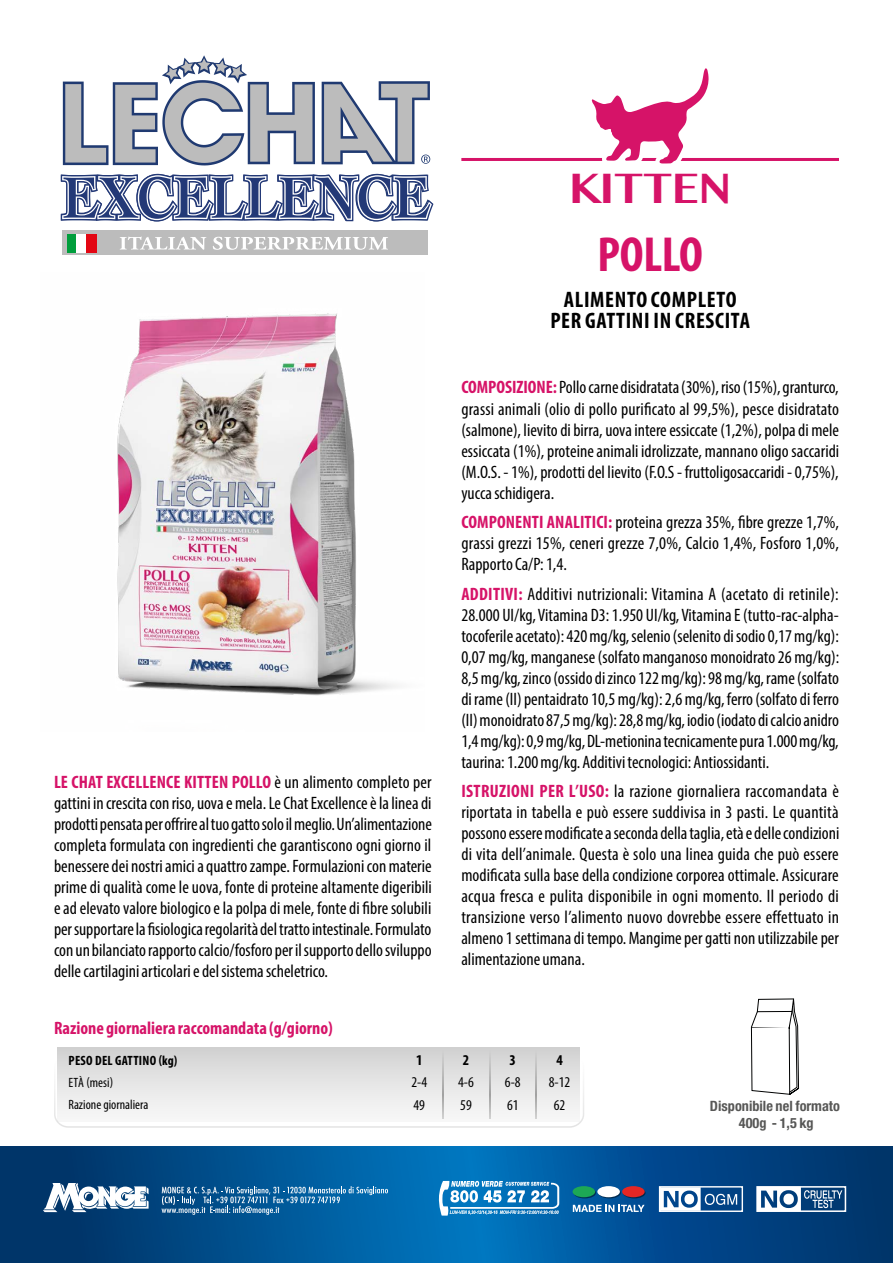
<style>
.page{position:relative;width:893px;height:1263px;background:#fff}
.page>*{position:absolute;margin:0;border:0;box-sizing:border-box;transform-origin:0 0}
.t1{font:700 49.5px "Khmer MN";letter-spacing:-.025em;color:#d61368}
.t2{font:700 condensed 49.5px "Myriad Pro";letter-spacing:-.005em;color:#d61368}
.t3{font:700 condensed 22.5px/21px "Myriad Pro";letter-spacing:.03em;color:#000;text-align:center}
.t4{font:condensed 18px/21px "Myriad Pro";color:#000;text-align:justify}
.t5{font:700 condensed 18px "Myriad Pro";color:#d61368}
.t6{font:condensed 15px "Myriad Pro";color:#000}
.t7{font:700 condensed 15px "Myriad Pro";color:#000}
.t8{font:700 condensed 14.25px/16.5px "Helvetica Neue";color:#575756;text-align:center}
.t9{font:condensed 13.5px "Myriad Pro";color:#000}
.t10{font:700 condensed 13.5px "Myriad Pro";letter-spacing:.02em;color:#000}
.s1{font-weight:700;color:#d61368}
</style>
<div class="page">
<svg style="left:0;top:1146px;width:893px;height:117px"></svg>
<svg style="left:162px;top:1186px;width:226px;height:29px"></svg>
<svg style="left:43px;top:1183px;width:106px;height:29px"></svg>
<div style="left:756px;top:1186px;width:90px;height:26px;border:2px solid #fff"></div>
<svg style="left:757px;top:1187px;width:85px;height:24px"></svg>
<svg style="left:573px;top:1187px;width:23px;height:11px"></svg>
<svg style="left:598px;top:1187px;width:23px;height:11px"></svg>
<svg style="left:623px;top:1187px;width:23px;height:11px"></svg>
<div style="left:573px;top:1186px;width:22px;height:11px;background:#1da855;border-radius:50%"></div>
<div style="left:597px;top:1186px;width:23px;height:11px;background:#fff;border-radius:50%"></div>
<div style="left:622px;top:1186px;width:23px;height:11px;background:#e52724;border-radius:50%"></div>
<svg style="left:573px;top:1205px;width:72px;height:7px"></svg>
<div style="left:659px;top:1186px;width:84px;height:26px;border:1px solid #fff"></div>
<svg style="left:660px;top:1187px;width:77px;height:24px"></svg>
<svg style="left:438px;top:1181px;width:121px;height:34px"></svg>
<div style="left:62px;top:231px;width:365px;height:24px;background:#bcbcbc"></div>
<svg style="left:120px;top:237px;width:86px;height:13px"></svg>
<svg style="left:213px;top:237px;width:175px;height:13px"></svg>
<div style="left:67px;top:234px;width:10px;height:18px;background:#009e3c"></div>
<div style="left:77px;top:234px;width:10px;height:18px;background:#fff"></div>
<div style="left:87px;top:234px;width:10px;height:18px;background:#e30613"></div>
<svg style="left:60px;top:55px;width:374px;height:167px"></svg>
<hr style="left:461px;top:158px;width:378px;height:3px;background:#d61368">
<div style="left:58px;top:1047px;width:522px;height:75px;background:#d0d0d0"></div>
<svg style="left:54px;top:1052px;width:530px;height:76px"></svg>
<hr style="left:442px;top:1050px;width:1px;height:69px;background:#575756">
<hr style="left:489px;top:1050px;width:1px;height:69px;background:#575756">
<hr style="left:536px;top:1050px;width:1px;height:69px;background:#575756">
<img style="left:117px;top:313px;width:281px;height:383px">
<svg style="left:591px;top:68px;width:118px;height:96px"></svg>
<svg style="left:751px;top:998px;width:48px;height:97px"></svg>
<p class="t4" style="left:54px;top:771px;width:379px"><span class="s1">LE CHAT EXCELLENCE KITTEN POLLO</span> è un alimento completo per gattini in crescita con riso, uova e mela. Le Chat Excellence è la linea di prodotti pensata per offrire al tuo gatto solo il meglio. Un’alimentazione completa formulata con ingredienti che garantiscono ogni giorno il benessere dei nostri amici a quattro zampe. Formulazioni con materie prime di qualità come le uova, fonte di proteine altamente digeribili e ad elevato valore biologico e la polpa di mele, fonte di fibre solubili per supportare la fisiologica regolarità del tratto intestinale. Formulato con un bilanciato rapporto calcio/fosforo per il supporto dello sviluppo delle cartilagini articolari e del sistema scheletrico.</p>
<p class="t5" style="left:54px;top:1017px;width:280px">Razione giornaliera raccomandata (g/giorno)</p>
<h1 class="t1" style="left:569px;top:157px;width:164px">KITTEN</h1>
<h1 class="t2" style="left:597px;top:223px;width:107px">POLLO</h1>
<p class="t3" style="left:550px;top:288px;width:201px">ALIMENTO COMPLETO<br>PER GATTINI IN CRESCITA</p>
<p class="t4" style="left:461px;top:377px;width:379px"><span class="s1">COMPOSIZIONE:</span> Pollo carne disidratata (30%), riso (15%), granturco, grassi animali (olio di pollo purificato al 99,5%), pesce disidratato (salmone), lievito di birra, uova intere essiccate (1,2%), polpa di mele essiccata (1%), proteine animali idrolizzate, mannano oligo saccaridi (M.O.S. - 1%), prodotti del lievito (F.O.S - fruttoligosaccaridi - 0,75%), yucca schidigera.</p>
<p class="t4" style="left:461px;top:511px;width:379px"><span class="s1">COMPONENTI ANALITICI:</span> proteina grezza 35%, fibre grezze 1,7%, grassi grezzi 15%, ceneri grezze 7,0%, Calcio 1,4%, Fosforo 1,0%, Rapporto Ca/P: 1,4.</p>
<p class="t4" style="left:461px;top:583px;width:379px"><span class="s1">ADDITIVI:</span> Additivi nutrizionali: Vitamina A (acetato di retinile):<br>28.000 UI/kg, Vitamina D3: 1.950 UI/kg, Vitamina E (tutto-rac-alpha&shy;tocoferile acetato): 420 mg/kg, selenio (selenito di sodio 0,17 mg/kg):<br>0,07 mg/kg, manganese (solfato manganoso monoidrato 26 mg/kg):<br>8,5 mg/kg, zinco (ossido di zinco 122 mg/kg): 98 mg/kg, rame (solfato di rame (II) pentaidrato 10,5 mg/kg): 2,6 mg/kg, ferro (solfato di ferro (II) monoidrato 87,5 mg/kg): 28,8 mg/kg, iodio (iodato di calcio anidro 1,4 mg/kg): 0,9 mg/kg, DL-metionina tecnicamente pura 1.000 mg/kg, taurina: 1.200 mg/kg. Additivi tecnologici: Antiossidanti.</p>
<p class="t4" style="left:461px;top:780px;width:379px"><span class="s1">ISTRUZIONI PER L’USO:</span> la razione giornaliera raccomandata è riportata in tabella e può essere suddivisa in 3 pasti. Le quantità possono essere modificate a seconda della taglia, età e delle condizioni di vita dell’animale. Questa è solo una linea guida che può essere modificata sulla base della condizione corporea ottimale. Assicurare acqua fresca e pulita disponibile in ogni momento. Il periodo di transizione verso l’alimento nuovo dovrebbe essere effettuato in almeno 1 settimana di tempo. Mangime per gatti non utilizzabile per alimentazione umana.</p>
<p class="t10" style="left:69px;top:1052px;width:110px">PESO DEL GATTINO (kg)</p>
<p class="t7" style="left:416px;top:1051px;width:8px">1</p>
<p class="t7" style="left:463px;top:1051px;width:8px">2</p>
<p class="t7" style="left:510px;top:1051px;width:8px">3</p>
<p class="t7" style="left:556px;top:1051px;width:8px">4</p>
<p class="t9" style="left:69px;top:1074px;width:46px">ETÀ (mesi)</p>
<p class="t6" style="left:411px;top:1073px;width:17px">2-4</p>
<p class="t6" style="left:458px;top:1073px;width:17px">4-6</p>
<p class="t6" style="left:505px;top:1073px;width:17px">6-8</p>
<p class="t6" style="left:549px;top:1073px;width:23px">8-12</p>
<p class="t9" style="left:68px;top:1096px;width:81px">Razione giornaliera</p>
<p class="t6" style="left:413px;top:1095px;width:13px">49</p>
<p class="t6" style="left:460px;top:1095px;width:13px">59</p>
<p class="t6" style="left:507px;top:1095px;width:13px">61</p>
<p class="t6" style="left:554px;top:1095px;width:13px">62</p>
<p class="t8" style="left:710px;top:1098px;width:131px">Disponibile nel formato<br>400g - 1,5 kg</p>
</div>
